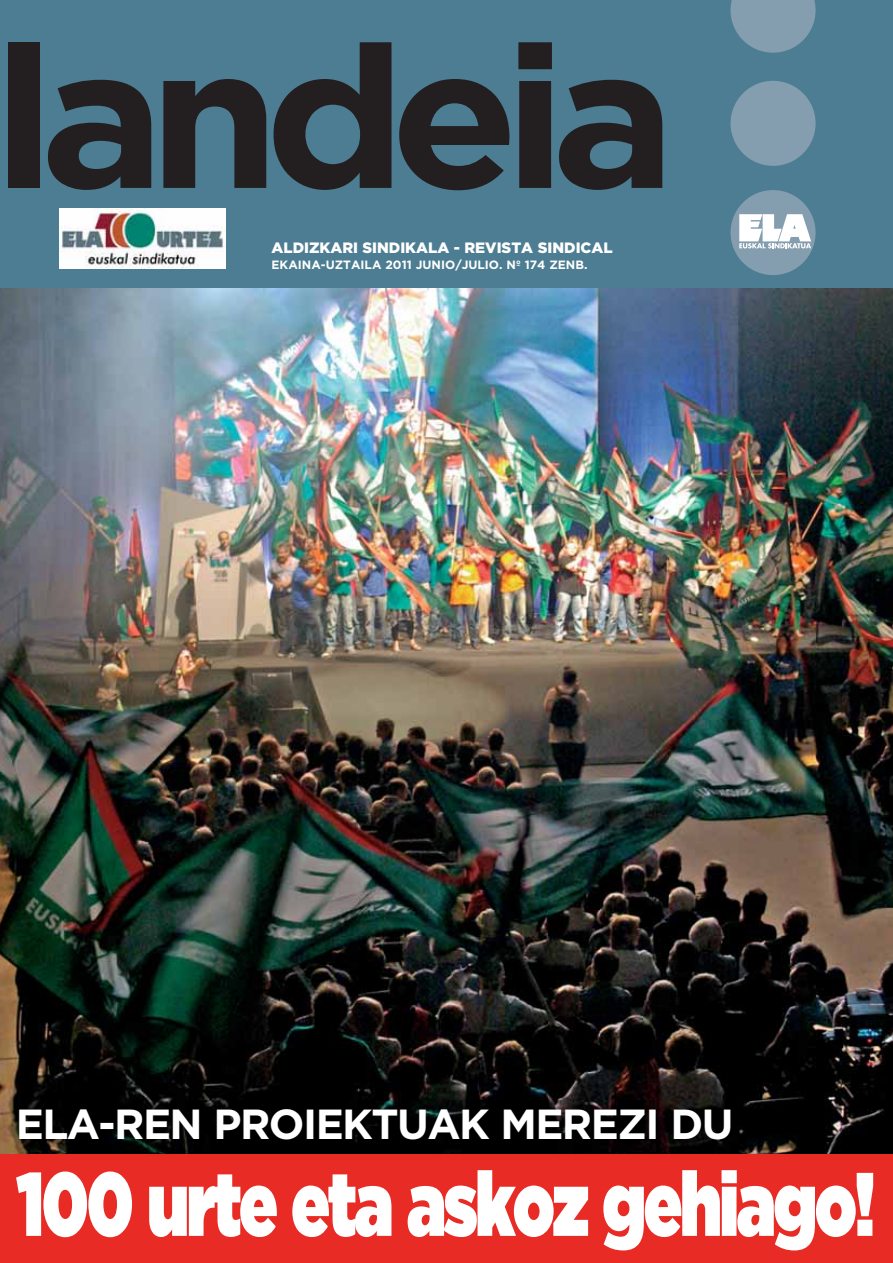
<style>
.page{position:relative;width:893px;height:1263px;background:#fff}
.page>*{position:absolute;margin:0;border:0;box-sizing:border-box;transform-origin:0 0}
.t1{font:700 199.5px "Gotham";letter-spacing:-.075em;color:#231f20;scale:1.05 1}
.t2{font:90px "Gotham Ultra";letter-spacing:-.035em;color:#fff;scale:.72 1}
.t3{font:700 42px "Gotham";letter-spacing:-.035em;color:#fff}
.t4{font:900 15px "Gotham";color:#fff}
.t5{font:700 12px "Gotham";color:#fff}
</style>
<div class="page">
<div style="left:0;top:0;width:893px;height:290px;background:#4c7d92"></div>
<svg style="left:730px;top:0;width:86px;height:53px"></svg>
<div style="left:730px;top:81px;width:86px;height:85px;background:#859eaf;border-radius:50%"></div>
<div style="left:730px;top:190px;width:86px;height:85px;background:#859eaf;border-radius:50%"></div>
<svg style="left:739px;top:214px;width:72px;height:34px"></svg>
<img style="left:60px;top:209px;width:165px;height:59px">
<img style="left:0;top:289px;width:893px;height:865px">
<div style="left:0;top:1154px;width:893px;height:109px;background:#e82b25"></div>
<h1 class="t1" style="left:-8px;top:42px;width:652px">landeia</h1>
<p class="t4" style="left:272px;top:242px;width:343px">ALDIZKARI SINDIKALA - REVISTA SINDICAL</p>
<p class="t5" style="left:272px;top:260px;width:317px">EKAINA-UZTAILA 2011 JUNIO/JULIO. Nº 174 ZENB.</p>
<h3 class="t3" style="left:16px;top:1108px;width:719px">ELA-REN PROIEKTUAK MEREZI DU</h3>
<h2 class="t2" style="left:17px;top:1152px;width:1194px">100 urte eta askoz gehiago!</h2>
</div>
